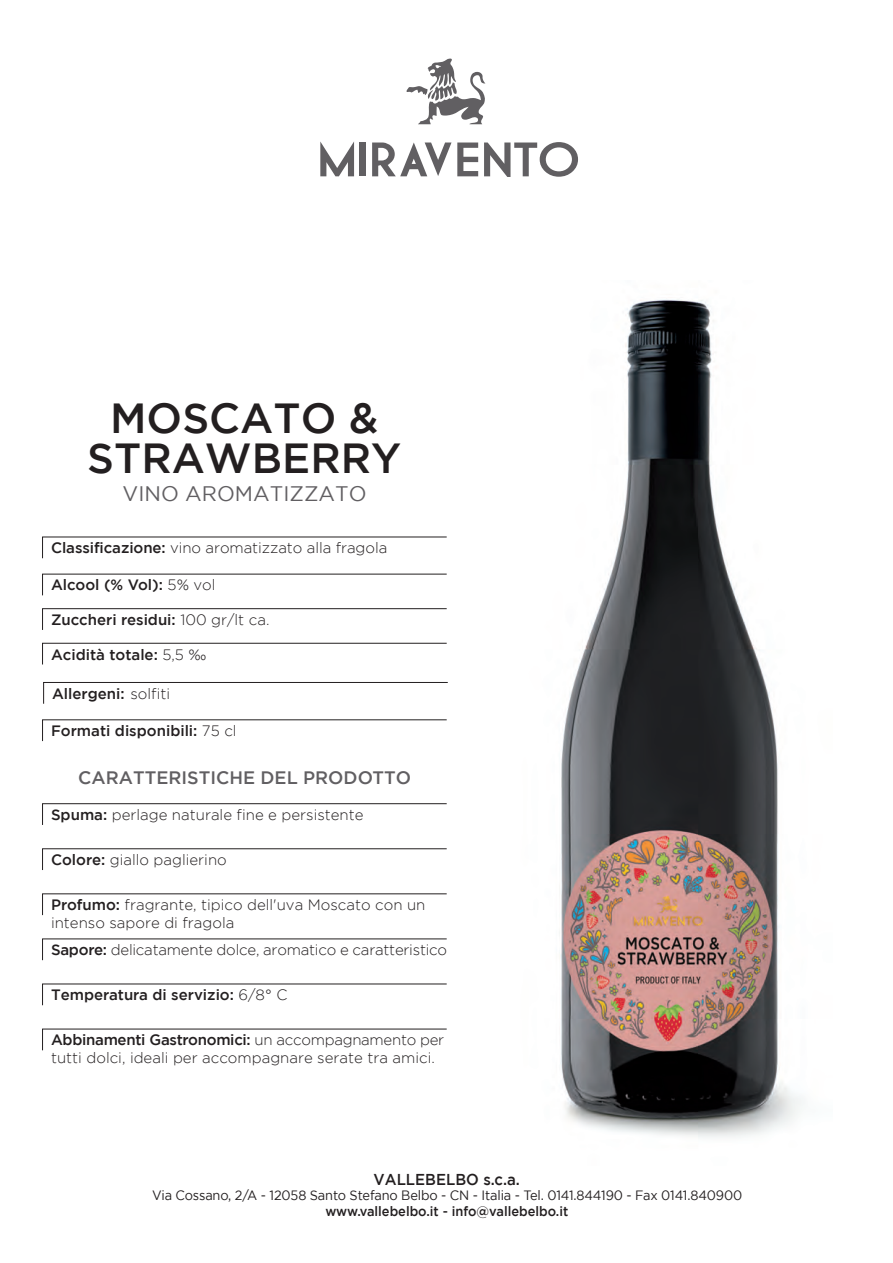
<style>
.page{position:relative;width:893px;height:1263px;background:#fff}
.page>*{position:absolute;margin:0;border:0;box-sizing:border-box;transform-origin:0 0}
.t1{font:700 49.5px "Champagne&Limousines Thick";color:#615f62;scale:1.1 1}
.t2{font:500 42px/40.5px "Gotham";color:#231f20;text-align:center}
.t3{font:21px "Gotham";color:#615f62}
.t4{font:500 18px "Gotham";color:#615f62}
.t5{font:500 15.75px "Gotham";color:#231f20;scale:.95 1}
.t6{font:300 15px/18px "Gotham";color:#231f20}
.t7{font:500 15px "Gotham";color:#231f20}
.t8{font:13.5px "Gotham";letter-spacing:-.01em;color:#231f20;scale:.95 1}
.t9{font:500 13.5px "Gotham";color:#231f20;scale:.95 1}
.s1{font-weight:500}
.s2{font-weight:300}
</style>
<div class="page">
<svg style="left:406px;top:58px;width:79px;height:66px"></svg>
<svg style="left:42px;top:537px;width:405px;height:22px"></svg>
<svg style="left:42px;top:574px;width:405px;height:22px"></svg>
<svg style="left:42px;top:608px;width:405px;height:22px"></svg>
<svg style="left:42px;top:643px;width:405px;height:22px"></svg>
<svg style="left:42px;top:719px;width:405px;height:23px"></svg>
<svg style="left:42px;top:803px;width:405px;height:22px"></svg>
<svg style="left:42px;top:848px;width:405px;height:22px"></svg>
<svg style="left:42px;top:938px;width:405px;height:23px"></svg>
<svg style="left:42px;top:984px;width:405px;height:22px"></svg>
<svg style="left:42px;top:1029px;width:405px;height:22px"></svg>
<svg style="left:42px;top:893px;width:405px;height:23px"></svg>
<img style="left:560px;top:299px;width:244px;height:839px">
<svg style="left:43px;top:682px;width:405px;height:22px"></svg>
<h1 class="t1" style="left:318px;top:130px;width:239px">MIRAVENTO</h1>
<h2 class="t2" style="left:87px;top:397px;width:315px">MOSCATO &amp;<br>STRAWBERRY</h2>
<h3 class="t3" style="left:123px;top:482px;width:245px">VINO AROMATIZZATO</h3>
<p class="t6" style="left:51px;top:539px;width:338px"><span class="s1">Classificazione:</span> vino aromatizzato alla fragola</p>
<p class="t7" style="left:51px;top:577px;width:166px">Alcool (% Vol): <span class="s2">5% vol</span></p>
<p class="t7" style="left:51px;top:611px;width:220px">Zuccheri residui: <span class="s2">100 gr/lt ca.</span></p>
<p class="t7" style="left:51px;top:646px;width:157px">Acidità totale: <span class="s2">5,5 ‰</span></p>
<p class="t7" style="left:52px;top:685px;width:120px">Allergeni: <span class="s2">solfiti</span></p>
<p class="t7" style="left:51px;top:722px;width:187px">Formati disponibili: <span class="s2">75 cl</span></p>
<p class="t4" style="left:78px;top:767px;width:334px">CARATTERISTICHE DEL PRODOTTO</p>
<p class="t6" style="left:51px;top:805px;width:314px"><span class="s1">Spuma:</span> perlage naturale fine e persistente</p>
<p class="t6" style="left:51px;top:851px;width:177px"><span class="s1">Colore:</span> giallo paglierino</p>
<p class="t6" style="left:51px;top:896px;width:376px"><span class="s1">Profumo:</span> fragrante, tipico dell'uva Moscato con un intenso sapore di fragola</p>
<p class="t6" style="left:51px;top:941px;width:397px"><span class="s1">Sapore:</span> delicatamente dolce, aromatico e caratteristico</p>
<p class="t7" style="left:51px;top:986px;width:238px">Temperatura di servizio: <span class="s2">6/8° C</span></p>
<p class="t6" style="left:51px;top:1031px;width:395px"><span class="s1">Abbinamenti Gastronomici:</span> un accompagnamento per tutti dolci, ideali per accompagnare serate tra amici.</p>
<p class="t5" style="left:373px;top:1170px;width:155px">VALLEBELBO s.c.a.</p>
<p class="t8" style="left:152px;top:1188px;width:622px">Via Cossano, 2/A - 12058 Santo Stefano Belbo - CN - Italia - Tel. 0141.844190 - Fax 0141.840900</p>
<p class="t9" style="left:325px;top:1204px;width:257px">www.vallebelbo.it - info@vallebelbo.it</p>
</div>
